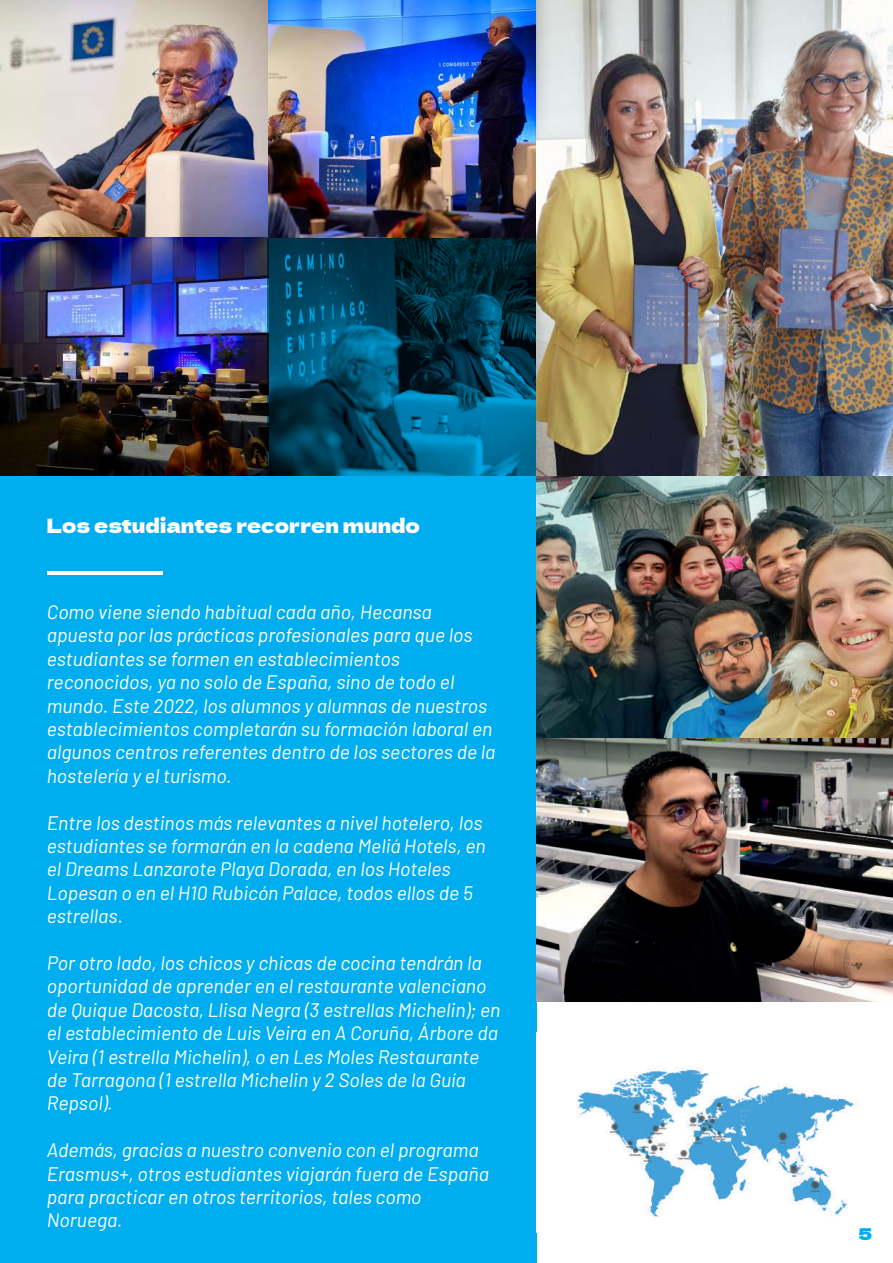
<style>
.page{position:relative;width:893px;height:1263px;background:#fff}
.page>*{position:absolute;margin:0;border:0;box-sizing:border-box;transform-origin:0 0}
.t1{font:italic 19.5px/23.4px "Barlow";color:#fff}
.t2{font:19.5px "Dela Gothic One";color:#fff}
.t3{font:15.9px "Dela Gothic One";color:#00aeef}
</style>
<div class="page">
<div style="left:0;top:476px;width:536px;height:787px;background:#00aeef"></div>
<hr style="left:47px;top:571px;width:115px;height:3px;background:#fff">
<img style="left:0;top:0;width:536px;height:476px">
<img style="left:536px;top:0;width:357px;height:1001px">
<svg style="left:268px;top:238px;width:268px;height:238px;background:#004762"></svg>
<img style="left:577px;top:1067px;width:280px;height:150px">
<p class="t2" style="left:47px;top:511px;width:375px">Los estudiantes recorren mundo</p>
<p class="t1" style="left:47px;top:599px;width:450px">Como viene siendo habitual cada año, Hecansa apuesta por las prácticas profesionales para que los estudiantes se formen en establecimientos reconocidos, ya no solo de España, sino de todo el mundo. Este 2022, los alumnos y alumnas de nuestros establecimientos completarán su formación laboral en algunos centros referentes dentro de los sectores de la hostelería y el turismo.</p>
<p class="t1" style="left:47px;top:809px;width:440px">Entre los destinos más relevantes a nivel hotelero, los estudiantes se formarán en la cadena Meliá Hotels, en el Dreams Lanzarote Playa Dorada, en los Hoteles Lopesan o en el H10 Rubicón Palace, todos ellos de 5 estrellas.</p>
<p class="t1" style="left:47px;top:950px;width:455px">Por otro lado, los chicos y chicas de cocina tendrán la oportunidad de aprender en el restaurante valenciano de Quique Dacosta, Llisa Negra (3 estrellas Michelin); en el establecimiento de Luis Veira en A Coruña, Árbore da Veira (1 estrella Michelin), o en Les Moles Restaurante de Tarragona (1 estrella Michelin y 2 Soles de la Guía Repsol).</p>
<p class="t1" style="left:47px;top:1137px;width:444px">Además, gracias a nuestro convenio con el programa Erasmus+, otros estudiantes viajarán fuera de España para practicar en otros territorios, tales como Noruega.</p>
<p class="t3" style="left:859px;top:1221px;width:16px">5</p>
</div>
